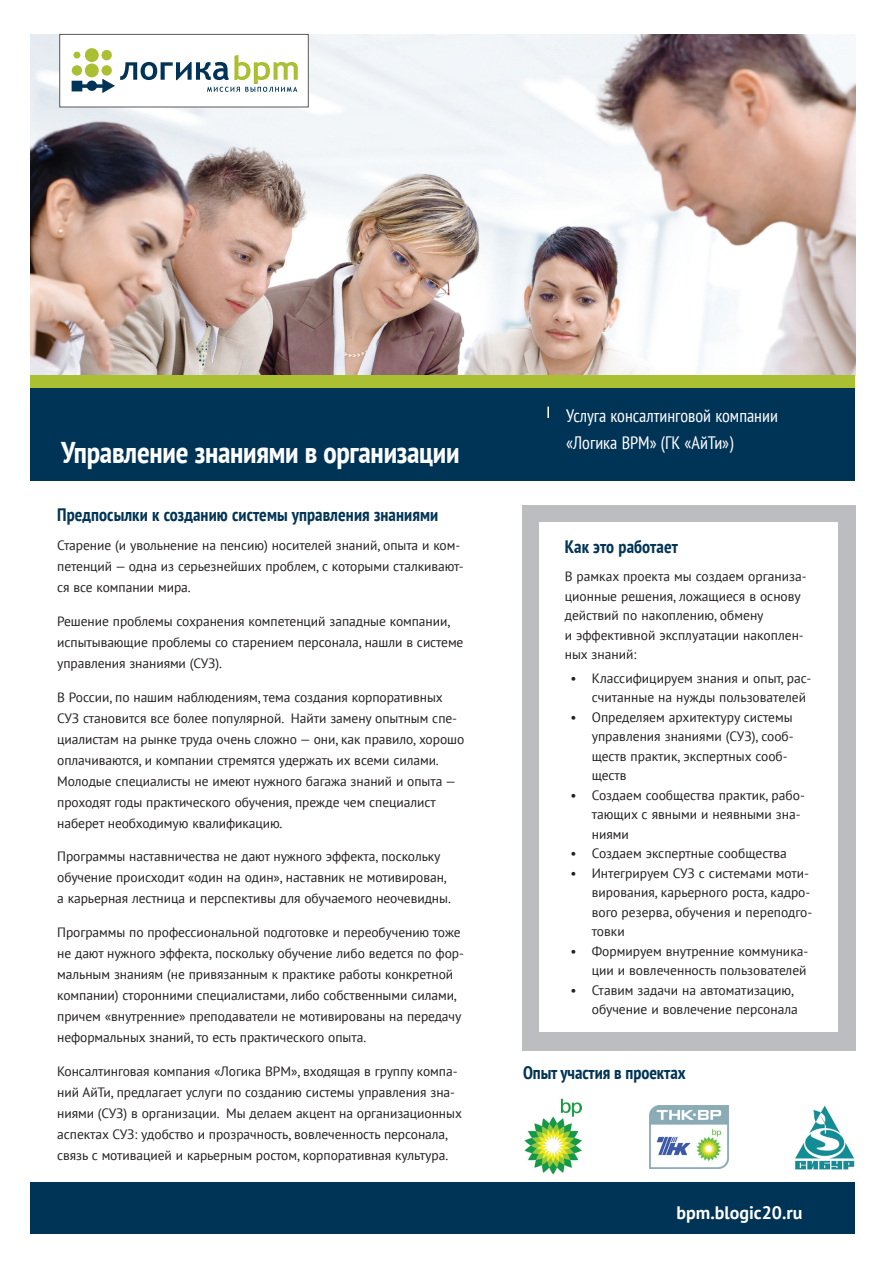
<style>
.page{position:relative;width:893px;height:1263px;background:#fff}
.page>*{position:absolute;margin:0;border:0;box-sizing:border-box;transform-origin:0 0}
.t1{font:700 condensed 30px "PT Sans";letter-spacing:-.01em;color:#fff}
.t2{font:700 condensed 18px "PT Sans";letter-spacing:.005em;color:#003456}
.t3{font:condensed 18px/27px "PT Sans";color:#fff}
.t4{font:700 18px "PT Sans";color:#fff}
.t5{font:13.5px/21px "PT Sans";letter-spacing:-.005em;color:#231f20}
</style>
<div class="page">
<div style="left:30px;top:1182px;width:825px;height:51px;background:#003456"></div>
<div style="left:30px;top:388px;width:825px;height:92px;background:#003456"></div>
<div style="left:522px;top:505px;width:333px;height:545px;background:#bcbdc0"></div>
<img style="left:30px;top:34px;width:825px;height:341px">
<div style="left:30px;top:375px;width:825px;height:13px;background:#aac032"></div>
<svg style="left:547px;top:407px;width:2px;height:11px"></svg>
<div style="left:539px;top:522px;width:299px;height:510px;background:#fff"></div>
<img style="left:524px;top:1098px;width:57px;height:76px">
<img style="left:795px;top:1105px;width:60px;height:64px">
<img style="left:649px;top:1105px;width:79px;height:64px">
<div style="left:60px;top:34px;width:248px;height:73px;background:#fff"></div>
<div style="left:72px;top:65px;width:10px;height:11px;background:#aac032;border-radius:50%"></div>
<div style="left:85px;top:63px;width:14px;height:14px;background:#aac032;border-radius:50%"></div>
<div style="left:73px;top:52px;width:7px;height:7px;background:#aac032;border-radius:50%"></div>
<div style="left:85px;top:48px;width:14px;height:14px;background:#aac032;border-radius:50%"></div>
<div style="left:102px;top:50px;width:10px;height:10px;background:#aac032;border-radius:50%"></div>
<svg style="left:102px;top:55px;width:196px;height:38px"></svg>
<div style="left:87px;top:81px;width:10px;height:10px;background:#003456;border-radius:50%"></div>
<div style="left:72px;top:81px;width:10px;height:10px;background:#003456"></div>
<svg style="left:82px;top:84px;width:23px;height:4px"></svg>
<div style="left:60px;top:34px;width:248px;height:73px;border:1px solid #57585a"></div>
<h1 class="t1" style="left:61px;top:433px;width:400px">Управление знаниями в организации</h1>
<h2 class="t3" style="left:566px;top:402px;width:213px">Услуга консалтинговой компании «Логика BPM» (ГК «АйТи»)</h2>
<h2 class="t2" style="left:57px;top:502px;width:383px">Предпосылки к созданию системы управления знаниями</h2>
<p class="t5" style="left:57px;top:534px;width:408px">Старение (и увольнение на пенсию) носителей знаний, опыта и ком&shy;петенций — одна из серьезнейших проблем, с которыми сталкивают&shy;ся все компании мира.</p>
<p class="t5" style="left:57px;top:610px;width:408px">Решение проблемы сохранения компетенций западные компании, испытывающие проблемы со старением персонала, нашли в системе управления знаниями (СУЗ).</p>
<p class="t5" style="left:57px;top:686px;width:409px">В России, по нашим наблюдениям, тема создания корпоративных СУЗ становится все более популярной. Найти замену опытным спе&shy;циалистам на рынке труда очень сложно — они, как правило, хорошо оплачиваются, и компании стремятся удержать их всеми силами.<br>Молодые специалисты не имеют нужного багажа знаний и опыта — проходят годы практического обучения, прежде чем специалист наберет необходимую квалификацию.</p>
<p class="t5" style="left:57px;top:846px;width:395px">Программы наставничества не дают нужного эффекта, поскольку обучение происходит «один на один», наставник не мотивирован, а карьерная лестница и перспективы для обучаемого неочевидны.</p>
<p class="t5" style="left:57px;top:921px;width:408px">Программы по профессиональной подготовке и переобучению тоже не дают нужного эффекта, поскольку обучение либо ведется по фор&shy;мальным знаниям (не привязанным к практике работы конкретной компании) сторонними специалистами, либо собственными силами, причем «внутренние» преподаватели не мотивированы на передачу неформальных знаний, то есть практического опыта.</p>
<p class="t5" style="left:57px;top:1060px;width:406px">Консалтинговая компания «Логика BPM», входящая в группу компа&shy;ний АйТи, предлагает услуги по созданию системы управления зна&shy;ниями (СУЗ) в организации. Мы делаем акцент на организационных аспектах СУЗ: удобство и прозрачность, вовлеченность персонала, связь с мотивацией и карьерным ростом, корпоративная культура.</p>
<h2 class="t2" style="left:523px;top:1061px;width:164px">Опыт участия в проектах</h2>
<h2 class="t2" style="left:565px;top:535px;width:115px">Как это работает</h2>
<p class="t5" style="left:565px;top:566px;width:243px;line-height:19.5px">В рамках проекта мы создаем организа&shy;ционные решения, ложащиеся в основу действий по накоплению, обмену<br>и эффективной эксплуатации накоплен&shy;ных знаний:</p>
<p class="t5" style="left:592px;top:668px;width:221px;line-height:19.5px;text-indent:-21px">• Классифицируем знания и опыт, рас&shy;считанные на нужды пользователей</p>
<p class="t5" style="left:592px;top:707px;width:203px;line-height:19.5px;text-indent:-21px">• Определяем архитектуру системы управления знаниями (СУЗ), сооб&shy;ществ практик, экспертных сооб&shy;ществ</p>
<p class="t5" style="left:592px;top:785px;width:215px;line-height:19.5px;text-indent:-21px">• Создаем сообщества практик, рабо&shy;тающих с явными и неявными зна&shy;ниями</p>
<p class="t5" style="left:570px;top:843px;width:218px">• Создаем экспертные сообщества</p>
<p class="t5" style="left:592px;top:863px;width:222px;line-height:19.5px;text-indent:-21px">• Интегрируем СУЗ с системами моти&shy;вирования, карьерного роста, кадро&shy;вого резерва, обучения и переподго&shy;товки</p>
<p class="t5" style="left:570px;top:941px;width:239px;line-height:19.5px;text-align:right">• Формируем внутренние коммуника&shy;ции и вовлеченность пользователей</p>
<p class="t5" style="left:570px;top:980px;width:229px;line-height:19.5px;text-align:right">• Ставим задачи на автоматизацию, обучение и вовлечение персонала</p>
<h2 class="t4" style="left:677px;top:1200px;width:128px">bpm.blogic20.ru</h2>
</div>
